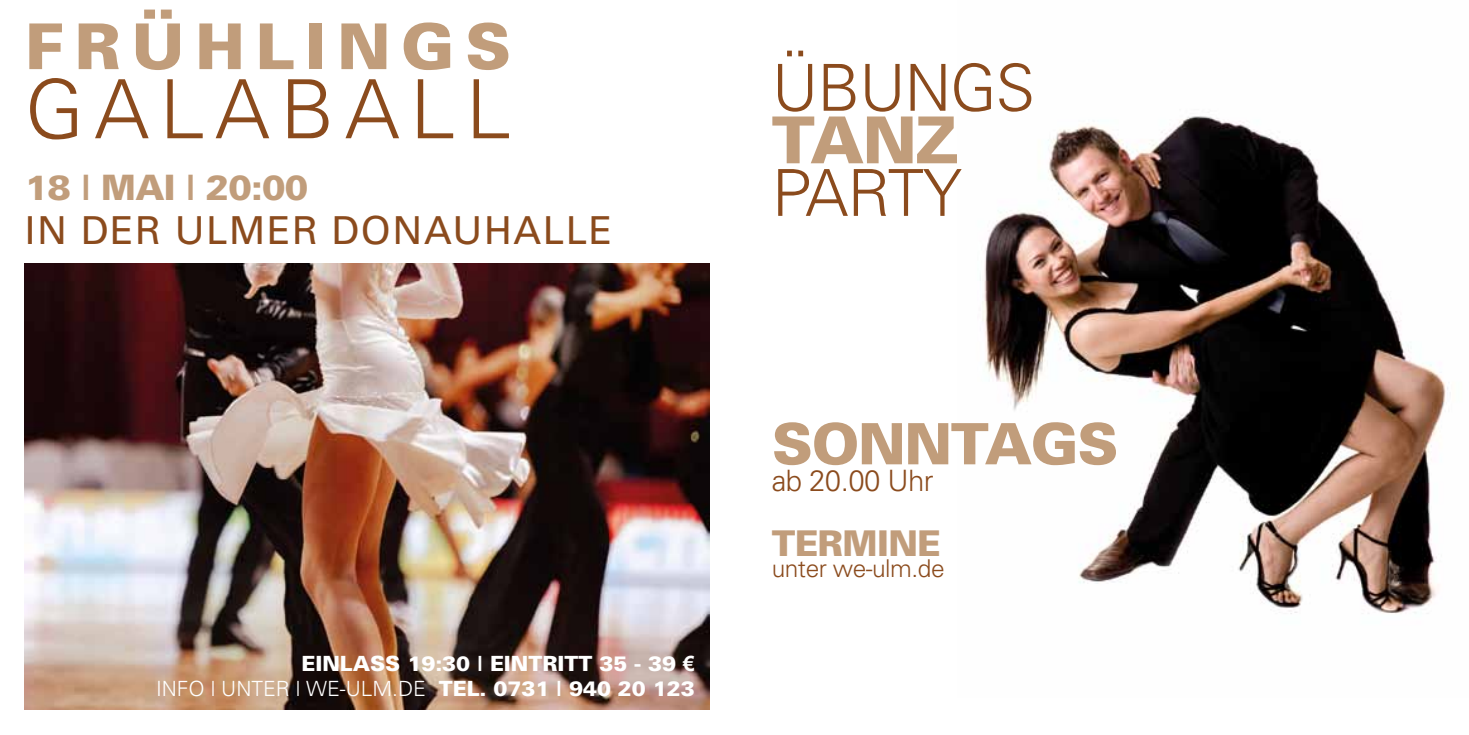
<style>
.page{position:relative;width:1469px;height:735px;background:#fff}
.page>*{position:absolute;margin:0;border:0;box-sizing:border-box;transform-origin:0 0}
.t1{font:300 81.55px "Univers";letter-spacing:.12em;color:#8b4b1d}
.t2{font:300 64.75px "Univers";color:#8b4b1d}
.t3{font:900 64.75px "Univers";color:#c19d7b}
.t4{font:900 63.18px "Univers";letter-spacing:.17em;color:#c19d7b}
.t5{font:900 57.05px "Univers";letter-spacing:-.02em;color:#c19d7b}
.t6{font:38.5px "Univers";letter-spacing:.04em;color:#8b4b1d}
.t7{font:900 35.52px "Univers";letter-spacing:-.02em;color:#c19d7b}
.t8{font:900 35px "Univers";letter-spacing:-.02em;color:#c19d7b}
.t9{font:300 29.4px "Univers";color:#8b4b1d}
.t10{font:300 24.5px "Univers";color:#8b4b1d}
.t11{font:900 21px/25px "Univers";color:#fff}
.s1{font-family:"Arial";font-weight:700}
.s2{font-weight:300}
</style>
<div class="page">
<img style="left:980px;top:116px;width:468px;height:498px">
<img style="left:25px;top:263px;width:684px;height:445px">
<h3 class="t4" style="left:25px;top:7px;width:477px">FRÜHLINGS</h3>
<h1 class="t1" style="left:25px;top:60px;width:488px">GALABALL</h1>
<h3 class="t8" style="left:25px;top:165px;width:285px">18 | MAI | 20:00</h3>
<h3 class="t6" style="left:25px;top:207px;width:82px">IN DER</h3>
<h3 class="t6" style="left:175px;top:207px;width:433px">ULMER DONAUHALLE</h3>
<p class="t11" style="left:156px;top:649px;width:540px;text-indent:145px">EINLASS 19:30 | EINTRITT 35 - 39 <span class="s1">€<br></span><span class="s2">INFO | UNTER | WE-ULM.DE</span></p>
<p class="t11" style="left:439px;top:674px;width:15px">TEL</p>
<p class="t11" style="left:479px;top:674px;width:217px">. 0731 | 940 20 123</p>
<h2 class="t2" style="left:771px;top:49px;width:130px">ÜBUNGS</h2>
<h2 class="t3" style="left:771px;top:100px;width:89px">TANZ</h2>
<h2 class="t2" style="left:771px;top:154px;width:74px">PARTY</h2>
<h3 class="t5" style="left:771px;top:408px;width:339px">SONNTAGS</h3>
<h3 class="t9" style="left:771px;top:463px;width:163px">AB 20.00 U HR</h3>
<h3 class="t7" style="left:771px;top:521px;width:171px">TERMINE</h3>
<p class="t10" style="left:771px;top:553px;width:174px">UNTER WE-ULM.DE</p>
</div>
